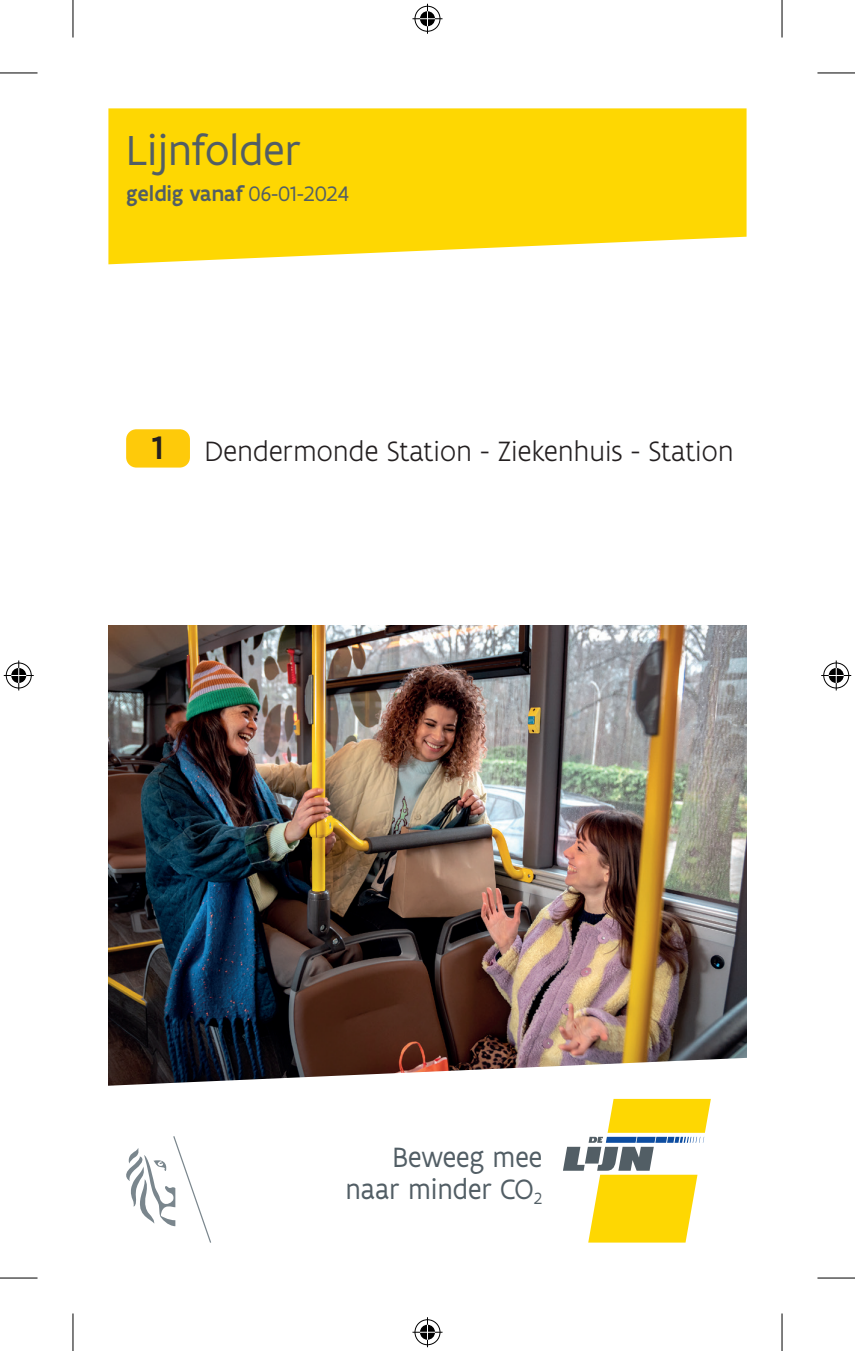
<style>
.page{position:relative;width:855px;height:1351px;background:#fff}
.page>*{position:absolute;margin:0;border:0;box-sizing:border-box;transform-origin:0 0}
.t1{font:45px "Flanders Art Sans";letter-spacing:-.015em;color:#525e65}
.t2{font:300 30px "Flanders Art Sans";letter-spacing:-.025em;color:#231f20}
.t3{font:30px/32.5px "Flanders Art Sans";letter-spacing:-.005em;color:#525e65;text-align:right;scale:.95 1}
.t4{font:500 22.5px "Flanders Art Sans";color:#525e65}
.s1{font-weight:400}
.s2{font-weight:500;font-size:35px}
</style>
<div class="page">
<img style="left:108px;top:626px;width:638px;height:430px">
<svg style="left:108px;top:1056px;width:639px;height:187px"></svg>
<svg style="left:108px;top:108px;width:638px;height:156px;background:#feda18"></svg>
<svg style="left:563px;top:1099px;width:147px;height:143px"></svg>
<svg style="left:121px;top:1134px;width:91px;height:109px"></svg>
<div style="left:126px;top:429px;width:64px;height:38px;background:#feca0a;border-radius:10px"></div>
<hr style="left:0;top:73px;width:38px;height:1px;background:#000">
<hr style="left:817px;top:73px;width:38px;height:1px;background:#000">
<hr style="left:0;top:1277px;width:38px;height:1px;background:#000">
<hr style="left:817px;top:1277px;width:38px;height:1px;background:#000">
<hr style="left:73px;top:0;width:1px;height:38px;background:#000">
<hr style="left:73px;top:1313px;width:1px;height:38px;background:#000">
<hr style="left:781px;top:0;width:1px;height:38px;background:#000">
<hr style="left:781px;top:1313px;width:1px;height:38px;background:#000">
<div style="left:413px;top:5px;width:28px;height:28px;border:3px solid #fff;border-radius:50%"></div>
<hr style="left:412px;top:17px;width:30px;height:3px;background:#fff">
<hr style="left:426px;top:4px;width:3px;height:30px;background:#fff">
<div style="left:418px;top:10px;width:18px;height:18px;border:3px solid #fff;border-radius:50%"></div>
<div style="left:414px;top:6px;width:26px;height:26px;border:1px solid #000;border-radius:50%"></div>
<hr style="left:412px;top:18px;width:30px;height:1px;background:#000">
<hr style="left:427px;top:4px;width:1px;height:30px;background:#000">
<svg style="left:420px;top:11px;width:15px;height:15px"></svg>
<div style="left:413px;top:1318px;width:28px;height:28px;border:3px solid #fff;border-radius:50%"></div>
<hr style="left:412px;top:1330px;width:30px;height:3px;background:#fff">
<hr style="left:426px;top:1317px;width:3px;height:30px;background:#fff">
<div style="left:418px;top:1323px;width:18px;height:18px;border:3px solid #fff;border-radius:50%"></div>
<div style="left:414px;top:1319px;width:26px;height:26px;border:1px solid #000;border-radius:50%"></div>
<hr style="left:412px;top:1331px;width:30px;height:1px;background:#000">
<hr style="left:427px;top:1317px;width:1px;height:30px;background:#000">
<svg style="left:420px;top:1324px;width:15px;height:15px"></svg>
<div style="left:5px;top:661px;width:28px;height:28px;border:3px solid #fff;border-radius:50%"></div>
<hr style="left:4px;top:674px;width:30px;height:3px;background:#fff">
<hr style="left:17px;top:660px;width:3px;height:30px;background:#fff">
<div style="left:10px;top:666px;width:18px;height:18px;border:3px solid #fff;border-radius:50%"></div>
<div style="left:6px;top:662px;width:26px;height:26px;border:1px solid #000;border-radius:50%"></div>
<hr style="left:4px;top:675px;width:30px;height:1px;background:#000">
<hr style="left:18px;top:660px;width:1px;height:30px;background:#000">
<svg style="left:11px;top:668px;width:15px;height:15px"></svg>
<div style="left:822px;top:661px;width:28px;height:28px;border:3px solid #fff;border-radius:50%"></div>
<hr style="left:821px;top:674px;width:30px;height:3px;background:#fff">
<hr style="left:834px;top:660px;width:3px;height:30px;background:#fff">
<div style="left:827px;top:666px;width:18px;height:18px;border:3px solid #fff;border-radius:50%"></div>
<div style="left:823px;top:662px;width:26px;height:26px;border:1px solid #000;border-radius:50%"></div>
<hr style="left:821px;top:675px;width:30px;height:1px;background:#000">
<hr style="left:835px;top:660px;width:1px;height:30px;background:#000">
<svg style="left:828px;top:668px;width:15px;height:15px"></svg>
<h1 class="t1" style="left:126px;top:123px;width:176px">Lijnfolder</h1>
<p class="t4" style="left:126px;top:179px;width:224px">geldig vanaf <span class="s1">06-01-2024</span></p>
<p class="t2" style="left:152px;top:433px;width:583px"><span class="s2">1</span> Dendermonde Station - Ziekenhuis - Station</p>
<p class="t3" style="left:345px;top:1141px;width:208px">Beweeg mee naar minder CO<sub>2</sub></p>
</div>
